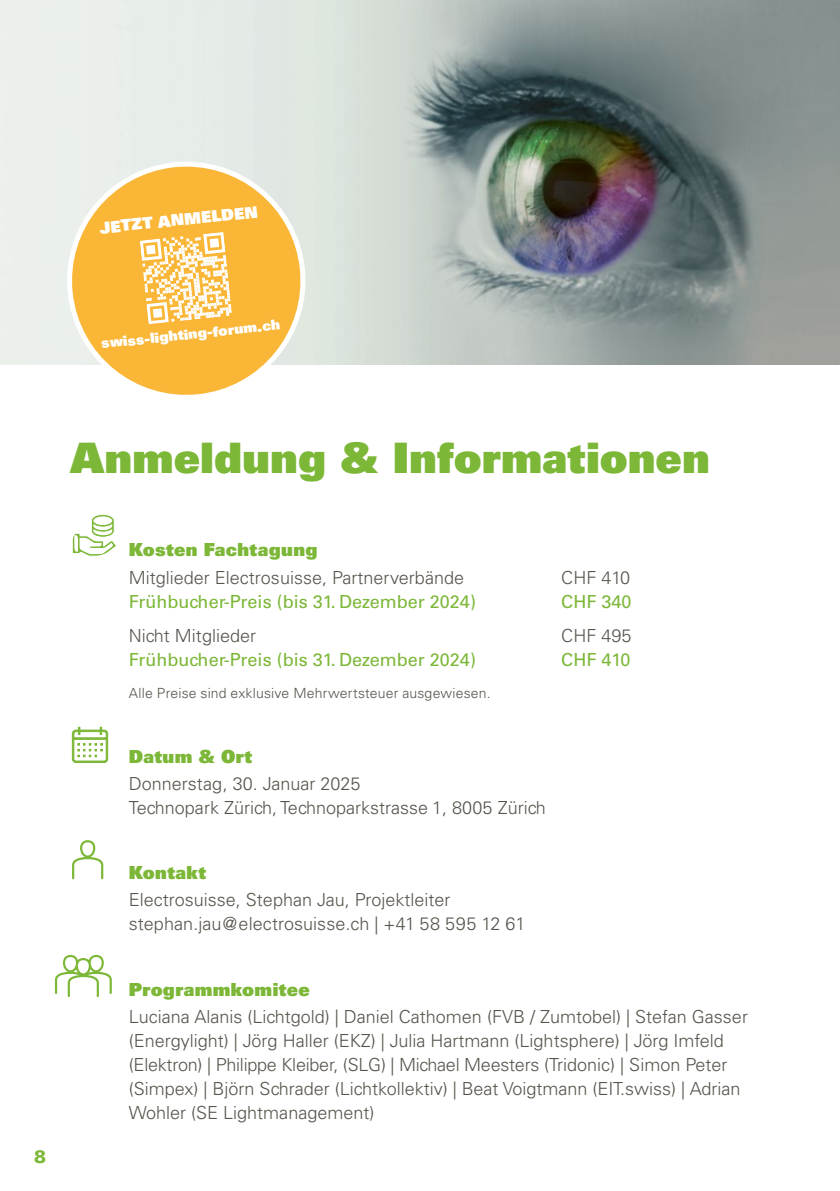
<style>
.page{position:relative;width:840px;height:1191px;background:#fff}
.page>*{position:absolute;margin:0;border:0;box-sizing:border-box;transform-origin:0 0}
.t1{font:42px "Univers LT Std X Black";letter-spacing:.01em;color:#7cb737}
.t2{font:300 18px/24px "Univers LT Std";color:#57544b}
.t3{font:18px "Univers LT Std";color:#7cb737}
.t4{font:18px "Univers LT Std X Black";letter-spacing:.02em;color:#7cb737}
.t5{font:900 18px "Univers LT Std";color:#7cb737}
.t6{font:16px "Univers LT Std X Black";color:#fff}
.t7{font:300 14px "Univers LT Std";letter-spacing:.015em;color:#57544b}
.t8{font:14px "Univers LT Std X Black";color:#fff}
</style>
<div class="page">
<img style="left:0;top:0;width:839px;height:364px">
<svg style="left:63px;top:158px;width:246px;height:237px"></svg>
<svg style="left:72px;top:514px;width:44px;height:42px"></svg>
<svg style="left:72px;top:726px;width:36px;height:37px"></svg>
<svg style="left:72px;top:840px;width:31px;height:39px"></svg>
<svg style="left:55px;top:955px;width:57px;height:42px"></svg>
<p class="t6" style="left:99px;top:217px;width:160px;rotate:-6deg">JETZT ANMELDEN</p>
<p class="t8" style="left:100px;top:334px;width:181px;rotate:-6deg">swiss-lighting-forum.ch</p>
<h1 class="t1" style="left:71px;top:430px;width:640px">Anmeldung &amp; Informationen</h1>
<p class="t5" style="left:34px;top:1144px;width:14px">8</p>
<p class="t4" style="left:129px;top:538px;width:190px">Kosten Fachtagung</p>
<p class="t2" style="left:129px;top:565px;width:336px">Mitglieder Electrosuisse, Partnerverbände</p>
<p class="t2" style="left:561px;top:565px;width:70px">CHF 410</p>
<p class="t3" style="left:129px;top:590px;width:348px">Frühbucher-Preis (bis 31. Dezember 2024)</p>
<p class="t3" style="left:561px;top:590px;width:72px">CHF 340</p>
<p class="t2" style="left:129px;top:623px;width:129px">Nicht Mitglieder</p>
<p class="t2" style="left:561px;top:623px;width:72px">CHF 495</p>
<p class="t3" style="left:129px;top:648px;width:348px">Frühbucher-Preis (bis 31. Dezember 2024)</p>
<p class="t3" style="left:561px;top:648px;width:71px">CHF 410</p>
<p class="t7" style="left:129px;top:684px;width:363px">Alle Preise sind exklusive Mehrwertsteuer ausgewiesen.</p>
<p class="t4" style="left:129px;top:744px;width:125px">Datum &amp; Ort</p>
<p class="t2" style="left:129px;top:771px;width:418px">Donnerstag, 30. Januar 2025<br>Technopark Zürich, Technoparkstrasse 1, 8005 Zürich</p>
<p class="t4" style="left:129px;top:861px;width:79px">Kontakt</p>
<p class="t2" style="left:129px;top:888px;width:398px">Electrosuisse, Stephan Jau, Projektleiter stephan.jau@electrosuisse.ch | +41 58 595 12 61</p>
<p class="t4" style="left:129px;top:977px;width:182px">Programmkomitee</p>
<p class="t2" style="left:129px;top:1004px;width:620px">Luciana Alanis (Lichtgold) | Daniel Cathomen (FVB / Zumtobel) | Stefan Gasser (Energylight) | Jörg Haller (EKZ) | Julia Hartmann (Lightsphere) | Jörg Imfeld (Elektron) | Philippe Kleiber, (SLG) | Michael Meesters (Tridonic) | Simon Peter (Simpex) | Björn Schrader (Lichtkollektiv) | Beat Voigtmann (EIT.swiss) | Adrian Wohler (SE Lightmanagement)</p>
</div>
